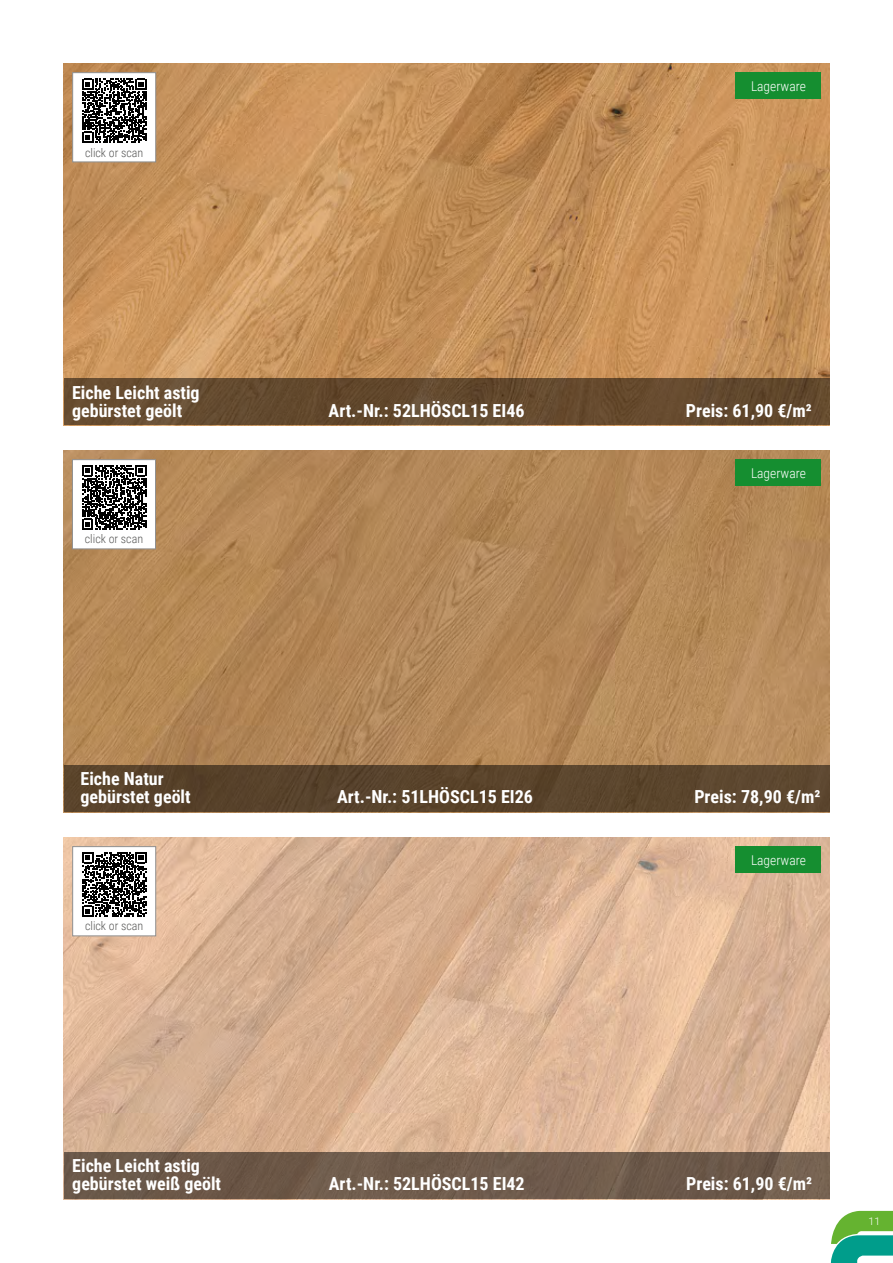
<style>
.page{position:relative;width:893px;height:1263px;background:#fff}
.page>*{position:absolute;margin:0;border:0;box-sizing:border-box;transform-origin:0 0}
.t1{font:700 18px/18px "Roboto Condensed";color:#fff}
.t2{font:300 13.5px "Roboto Condensed";color:#fff}
.t3{font:300 12px "Roboto Condensed";color:#575756}
.t4{font:300 10.5px "Roboto";color:#fff}
</style>
<div class="page">
<img style="left:64px;top:838px;width:765px;height:314px">
<img style="left:64px;top:451px;width:765px;height:314px">
<img style="left:64px;top:64px;width:765px;height:314px">
<div style="left:64px;top:378px;width:765px;height:47px;background:#644a2f"></div>
<div style="left:64px;top:765px;width:765px;height:47px;background:#59442c"></div>
<div style="left:64px;top:1152px;width:765px;height:47px;background:#6d5a4a"></div>
<div style="left:736px;top:72px;width:85px;height:27px;background:#158e30"></div>
<div style="left:736px;top:459px;width:85px;height:27px;background:#158e30"></div>
<div style="left:736px;top:846px;width:85px;height:27px;background:#158e30"></div>
<hr style="left:0;top:1054px;width:1px;height:145px;background:#000">
<div style="left:72px;top:72px;width:84px;height:90px;background:#fff;border:1px solid #909090"></div>
<svg style="left:82px;top:79px;width:65px;height:64px"></svg>
<div style="left:72px;top:459px;width:84px;height:90px;background:#fff;border:1px solid #909090"></div>
<svg style="left:82px;top:465px;width:64px;height:65px"></svg>
<div style="left:72px;top:846px;width:84px;height:90px;background:#fff;border:1px solid #909090"></div>
<svg style="left:82px;top:852px;width:65px;height:64px"></svg>
<svg style="left:831px;top:1211px;width:62px;height:52px"></svg>
<p class="t3" style="left:85px;top:144px;width:60px">click or scan</p>
<p class="t1" style="left:72px;top:382px;width:129px">Eiche Leicht astig gebürstet geölt</p>
<p class="t3" style="left:85px;top:531px;width:60px">click or scan</p>
<p class="t1" style="left:81px;top:769px;width:112px">Eiche Natur gebürstet geölt</p>
<p class="t3" style="left:85px;top:918px;width:60px">click or scan</p>
<p class="t1" style="left:72px;top:1156px;width:150px">Eiche Leicht astig gebürstet weiß geölt</p>
<p class="t2" style="left:751px;top:76px;width:56px">Lagerware</p>
<p class="t1" style="left:329px;top:400px;width:197px">Art.-Nr.: 52LHÖSCL15 EI46</p>
<p class="t1" style="left:686px;top:400px;width:128px">Preis: 61,90 €/m²</p>
<p class="t2" style="left:751px;top:463px;width:56px">Lagerware</p>
<p class="t1" style="left:337px;top:787px;width:197px">Art.-Nr.: 51LHÖSCL15 EI26</p>
<p class="t1" style="left:694px;top:787px;width:128px">Preis: 78,90 €/m²</p>
<p class="t2" style="left:751px;top:850px;width:56px">Lagerware</p>
<p class="t1" style="left:329px;top:1174px;width:197px">Art.-Nr.: 52LHÖSCL15 EI42</p>
<p class="t1" style="left:686px;top:1174px;width:128px">Preis: 61,90 €/m²</p>
<p class="t4" style="left:869px;top:1214px;width:13px">11</p>
</div>
